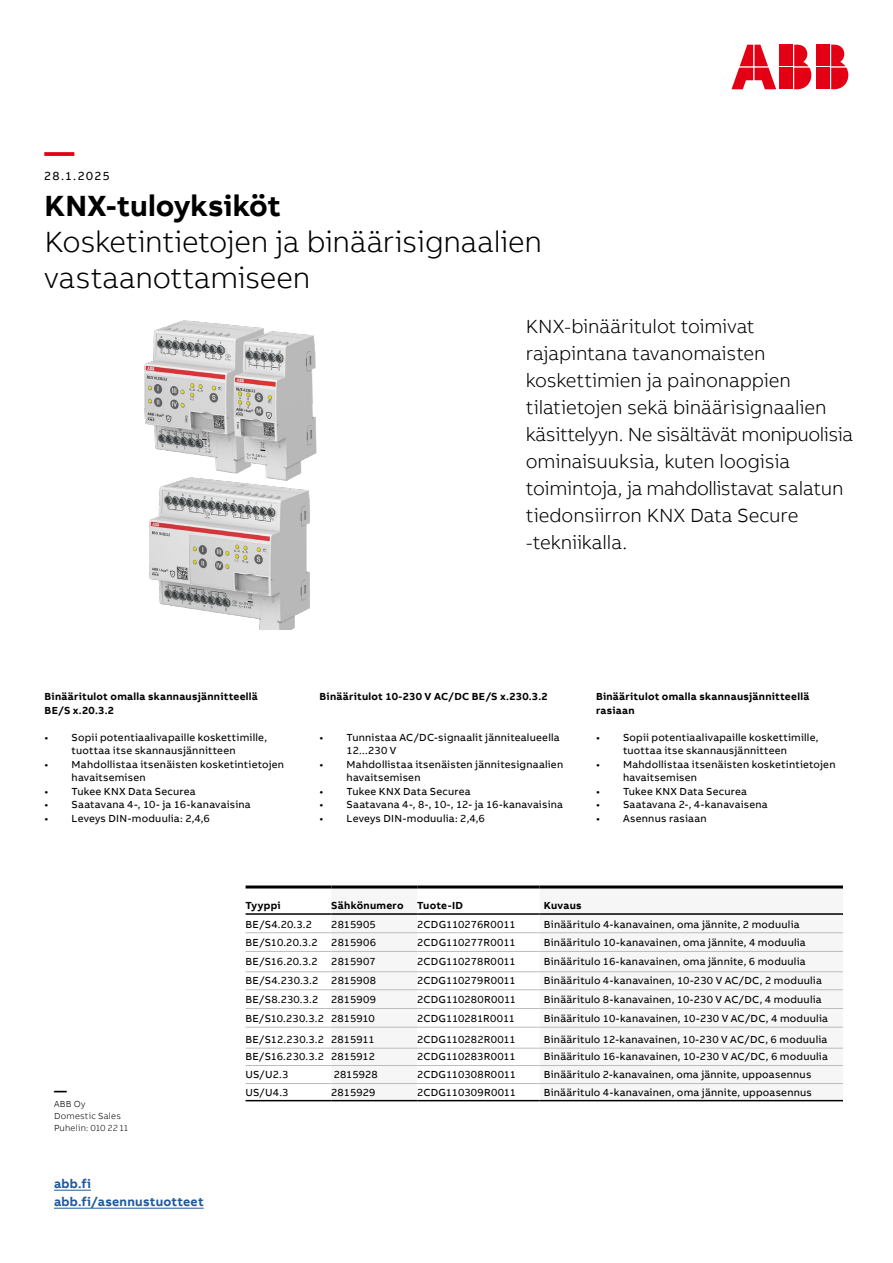
<style>
.page{position:relative;width:893px;height:1263px;background:#fff}
.page>*{position:absolute;margin:0;border:0;box-sizing:border-box;transform-origin:0 0}
.t1{font:300 30px/36px "AB Bvoice";letter-spacing:-.01em;color:#000}
.t2{font:700 30px "AB Bvoice";color:#000}
.t3{font:700 30px "AB Bvoice";color:#e30015}
.t4{font:300 19.5px/27px "AB Bvoice";letter-spacing:-.005em;color:#000}
.t5{font:700 12.75px/18px "AB Bvoice";letter-spacing:.02em;color:#22599b}
.t6{font:700 12.75px "AB Bvoice";color:#000}
.t7{font:12px "AB Bvoice";letter-spacing:.12em;color:#000}
.t8{font:10.5px/13.5px "AB Bvoice";letter-spacing:.02em;color:#000}
.t9{font:700 10.5px/13.5px "AB Bvoice";letter-spacing:.025em;color:#000}
.t10{font:10.5px "AB Bvoice";letter-spacing:-.005em;color:#000}
.t11{font:10.5px "AB Bvoice";color:#000}
.t12{font:300 9px/12px "AB Bvoice";letter-spacing:.025em;color:#000}
</style>
<div class="page">
<div style="left:817px;top:45px;width:13px;height:21px;background:#e30015"></div>
<div style="left:817px;top:68px;width:13px;height:21px;background:#e30015"></div>
<svg style="left:831px;top:45px;width:17px;height:44px"></svg>
<svg style="left:731px;top:45px;width:45px;height:44px"></svg>
<div style="left:780px;top:45px;width:13px;height:21px;background:#e30015"></div>
<div style="left:780px;top:68px;width:13px;height:21px;background:#e30015"></div>
<svg style="left:794px;top:45px;width:17px;height:44px"></svg>
<img style="left:144px;top:320px;width:173px;height:310px">
<div style="left:331px;top:888px;width:86px;height:212px;background:#f6f6f6"></div>
<div style="left:540px;top:888px;width:303px;height:212px;background:#f6f6f6"></div>
<hr style="left:246px;top:885px;width:85px;height:3px;background:#000">
<hr style="left:331px;top:885px;width:86px;height:3px;background:#000">
<hr style="left:417px;top:885px;width:123px;height:3px;background:#000">
<hr style="left:540px;top:885px;width:303px;height:3px;background:#000">
<hr style="left:246px;top:913px;width:85px;height:2px;background:#000">
<hr style="left:331px;top:913px;width:86px;height:2px;background:#000">
<hr style="left:417px;top:913px;width:123px;height:2px;background:#000">
<hr style="left:540px;top:913px;width:303px;height:2px;background:#000">
<hr style="left:246px;top:1100px;width:85px;height:1px;background:#000">
<hr style="left:331px;top:1100px;width:86px;height:1px;background:#000">
<hr style="left:417px;top:1100px;width:123px;height:1px;background:#000">
<hr style="left:540px;top:1100px;width:303px;height:1px;background:#000">
<hr style="left:246px;top:932px;width:85px;height:1px;background:#bbbcbc">
<hr style="left:331px;top:932px;width:86px;height:1px;background:#bbbcbc">
<hr style="left:417px;top:932px;width:123px;height:1px;background:#bbbcbc">
<hr style="left:540px;top:932px;width:303px;height:1px;background:#bbbcbc">
<hr style="left:246px;top:951px;width:85px;height:1px;background:#bbbcbc">
<hr style="left:331px;top:951px;width:86px;height:1px;background:#bbbcbc">
<hr style="left:417px;top:951px;width:123px;height:1px;background:#bbbcbc">
<hr style="left:540px;top:951px;width:303px;height:1px;background:#bbbcbc">
<hr style="left:246px;top:971px;width:85px;height:1px;background:#bbbcbc">
<hr style="left:331px;top:971px;width:86px;height:1px;background:#bbbcbc">
<hr style="left:417px;top:971px;width:123px;height:1px;background:#bbbcbc">
<hr style="left:540px;top:971px;width:303px;height:1px;background:#bbbcbc">
<hr style="left:246px;top:989px;width:85px;height:1px;background:#bbbcbc">
<hr style="left:331px;top:989px;width:86px;height:1px;background:#bbbcbc">
<hr style="left:417px;top:989px;width:123px;height:1px;background:#bbbcbc">
<hr style="left:540px;top:989px;width:303px;height:1px;background:#bbbcbc">
<hr style="left:246px;top:1008px;width:85px;height:1px;background:#bbbcbc">
<hr style="left:331px;top:1008px;width:86px;height:1px;background:#bbbcbc">
<hr style="left:417px;top:1008px;width:123px;height:1px;background:#bbbcbc">
<hr style="left:540px;top:1008px;width:303px;height:1px;background:#bbbcbc">
<hr style="left:246px;top:1027px;width:85px;height:1px;background:#bbbcbc">
<hr style="left:331px;top:1027px;width:86px;height:1px;background:#bbbcbc">
<hr style="left:417px;top:1027px;width:123px;height:1px;background:#bbbcbc">
<hr style="left:540px;top:1027px;width:303px;height:1px;background:#bbbcbc">
<hr style="left:246px;top:1048px;width:85px;height:1px;background:#bbbcbc">
<hr style="left:331px;top:1048px;width:86px;height:1px;background:#bbbcbc">
<hr style="left:417px;top:1048px;width:123px;height:1px;background:#bbbcbc">
<hr style="left:540px;top:1048px;width:303px;height:1px;background:#bbbcbc">
<hr style="left:246px;top:1065px;width:85px;height:1px;background:#bbbcbc">
<hr style="left:331px;top:1065px;width:86px;height:1px;background:#bbbcbc">
<hr style="left:417px;top:1065px;width:123px;height:1px;background:#bbbcbc">
<hr style="left:540px;top:1065px;width:303px;height:1px;background:#bbbcbc">
<hr style="left:246px;top:1083px;width:85px;height:1px;background:#bbbcbc">
<hr style="left:331px;top:1083px;width:86px;height:1px;background:#bbbcbc">
<hr style="left:417px;top:1083px;width:123px;height:1px;background:#bbbcbc">
<hr style="left:540px;top:1083px;width:303px;height:1px;background:#bbbcbc">
<hr style="left:54px;top:1190px;width:37px;height:1px;background:#22599b">
<hr style="left:54px;top:1208px;width:150px;height:1px;background:#22599b">
<h1 class="t3" style="left:45px;top:132px;width:31px">—</h1>
<p class="t7" style="left:45px;top:168px;width:67px">28.1.2025</p>
<h1 class="t2" style="left:45px;top:186px;width:238px">KNX-tuloyksiköt</h1>
<h1 class="t1" style="left:45px;top:223px;width:499px">Kosketintietojen ja binäärisignaalien vastaanottamiseen</h1>
<p class="t4" style="left:526px;top:313px;width:329px">KNX-binääritulot toimivat rajapintana tavanomaisten koskettimien ja painonappien tilatietojen sekä binäärisignaalien käsittelyyn. Ne sisältävät monipuolisia ominaisuuksia, kuten loogisia toimintoja, ja mahdollistavat salatun tiedonsiirron KNX Data Secure -tekniikalla.</p>
<p class="t9" style="left:45px;top:690px;width:215px">Binääritulot omalla skannausjännitteellä<br>BE/S x.20.3.2</p>
<p class="t8" style="left:45px;top:730px;width:224px;text-align:center">• Sopii potentiaalivapaille koskettimille, tuottaa itse skannausjännitteen</p>
<p class="t8" style="left:72px;top:757px;width:214px;text-indent:-27px">• Mahdollistaa itsenäisten kosketintietojen havaitsemisen</p>
<p class="t8" style="left:45px;top:784px;width:152px">• Tukee KNX Data Securea</p>
<p class="t8" style="left:45px;top:798px;width:208px">• Saatavana 4-, 10- ja 16-kanavaisina</p>
<p class="t8" style="left:45px;top:811px;width:167px">• Leveys DIN-moduulia: 2,4,6</p>
<p class="t9" style="left:320px;top:690px;width:230px">Binääritulot 10-230 V AC/DC BE/S x.230.3.2</p>
<p class="t8" style="left:347px;top:730px;width:215px;text-indent:-27px">• Tunnistaa AC/DC-signaalit jännitealueella<br>12...230 V</p>
<p class="t8" style="left:347px;top:757px;width:218px;text-indent:-27px">• Mahdollistaa itsenäisten jännitesignaalien havaitsemisen</p>
<p class="t8" style="left:320px;top:784px;width:152px">• Tukee KNX Data Securea</p>
<p class="t8" style="left:320px;top:798px;width:245px">• Saatavana 4-, 8-, 10-, 12- ja 16-kanavaisina</p>
<p class="t8" style="left:320px;top:811px;width:167px">• Leveys DIN-moduulia: 2,4,6</p>
<p class="t9" style="left:596px;top:690px;width:215px">Binääritulot omalla skannausjännitteellä rasiaan</p>
<p class="t8" style="left:596px;top:730px;width:224px;text-align:center">• Sopii potentiaalivapaille koskettimille, tuottaa itse skannausjännitteen</p>
<p class="t8" style="left:623px;top:758px;width:214px;text-indent:-27px">• Mahdollistaa itsenäisten kosketintietojen havaitsemisen</p>
<p class="t8" style="left:596px;top:785px;width:152px">• Tukee KNX Data Securea</p>
<p class="t8" style="left:596px;top:798px;width:173px">• Saatavana 2-, 4-kanavaisena</p>
<p class="t8" style="left:596px;top:812px;width:112px">• Asennus rasiaan</p>
<p class="t9" style="left:246px;top:899px;width:37px">Tyyppi</p>
<p class="t9" style="left:331px;top:899px;width:74px">Sähkönumero</p>
<p class="t9" style="left:417px;top:899px;width:47px">Tuote-ID</p>
<p class="t9" style="left:544px;top:899px;width:39px">Kuvaus</p>
<p class="t8" style="left:246px;top:917px;width:68px">BE/S4.20.3.2</p>
<p class="t8" style="left:331px;top:917px;width:46px">2815905</p>
<p class="t8" style="left:417px;top:917px;width:100px">2CDG110276R0011</p>
<p class="t8" style="left:544px;top:917px;width:257px">Binääritulo 4-kanavainen, oma jännite, 2 moduulia</p>
<p class="t8" style="left:246px;top:936px;width:74px">BE/S10.20.3.2</p>
<p class="t8" style="left:331px;top:936px;width:46px">2815906</p>
<p class="t8" style="left:417px;top:936px;width:100px">2CDG110277R0011</p>
<p class="t8" style="left:544px;top:936px;width:263px">Binääritulo 10-kanavainen, oma jännite, 4 moduulia</p>
<p class="t8" style="left:246px;top:955px;width:74px">BE/S16.20.3.2</p>
<p class="t8" style="left:331px;top:955px;width:46px">2815907</p>
<p class="t8" style="left:417px;top:955px;width:100px">2CDG110278R0011</p>
<p class="t8" style="left:544px;top:955px;width:263px">Binääritulo 16-kanavainen, oma jännite, 6 moduulia</p>
<p class="t8" style="left:246px;top:974px;width:132px">BE/S4.230.3.2 2815908</p>
<p class="t8" style="left:417px;top:974px;width:100px">2CDG110279R0011</p>
<p class="t8" style="left:544px;top:974px;width:279px">Binääritulo 4-kanavainen, 10-230 V AC/DC, 2 moduulia</p>
<p class="t8" style="left:245px;top:993px;width:132px">BE/S8.230.3.2 2815909</p>
<p class="t8" style="left:417px;top:993px;width:101px">2CDG110280R0011</p>
<p class="t8" style="left:544px;top:993px;width:279px">Binääritulo 8-kanavainen, 10-230 V AC/DC, 4 moduulia</p>
<p class="t10" style="left:245px;top:1012px;width:131px">BE/S10.230.3.2 2815910</p>
<p class="t11" style="left:417px;top:1012px;width:100px">2CDG110281R0011</p>
<p class="t8" style="left:544px;top:1012px;width:286px">Binääritulo 10-kanavainen, 10-230 V AC/DC, 4 moduulia</p>
<p class="t10" style="left:245px;top:1033px;width:131px">BE/S12.230.3.2 2815911</p>
<p class="t8" style="left:417px;top:1033px;width:100px">2CDG110282R0011</p>
<p class="t8" style="left:544px;top:1033px;width:285px">Binääritulo 12-kanavainen, 10-230 V AC/DC, 6 moduulia</p>
<p class="t10" style="left:245px;top:1050px;width:131px">BE/S16.230.3.2 2815912</p>
<p class="t8" style="left:417px;top:1050px;width:100px">2CDG110283R0011</p>
<p class="t8" style="left:544px;top:1050px;width:286px">Binääritulo 16-kanavainen, 10-230 V AC/DC, 6 moduulia</p>
<p class="t8" style="left:245px;top:1068px;width:45px">US/U2.3</p>
<p class="t8" style="left:334px;top:1068px;width:46px">2815928</p>
<p class="t8" style="left:417px;top:1068px;width:100px">2CDG110308R0011</p>
<p class="t8" style="left:544px;top:1068px;width:269px">Binääritulo 2-kanavainen, oma jännite, uppoasennus</p>
<p class="t6" style="left:54px;top:1082px;width:14px">—</p>
<p class="t8" style="left:245px;top:1085px;width:45px">US/U4.3</p>
<p class="t8" style="left:331px;top:1085px;width:46px">2815929</p>
<p class="t8" style="left:417px;top:1085px;width:101px">2CDG110309R0011</p>
<p class="t8" style="left:544px;top:1085px;width:270px">Binääritulo 4-kanavainen, oma jännite, uppoasennus</p>
<p class="t12" style="left:54px;top:1098px;width:75px">ABB Oy<br>Domestic Sales<br>Puhelin: 010 22 11</p>
<p class="t5" style="left:54px;top:1175px;width:151px">abb.fi abb.fi/asennustuotteet</p>
</div>
